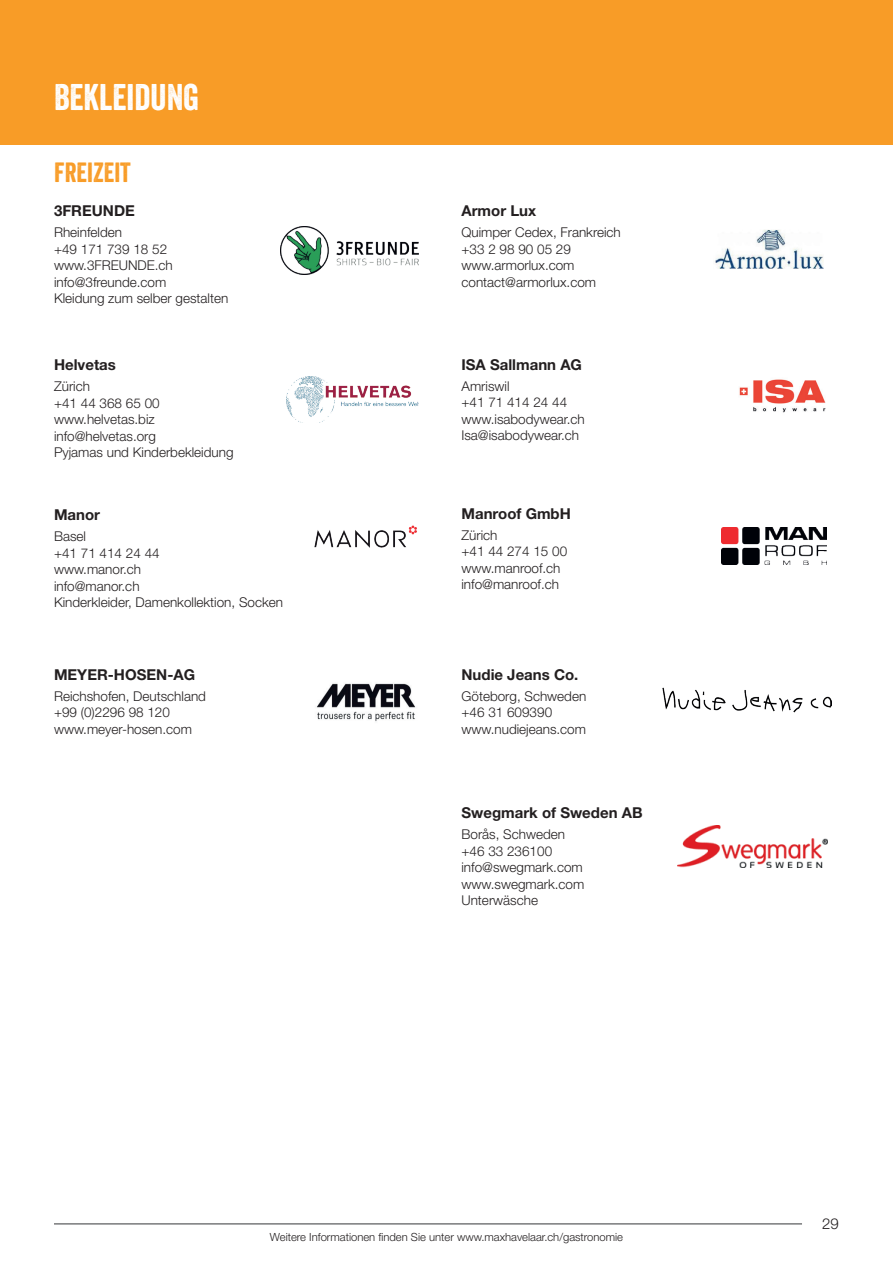
<style>
.page{position:relative;width:893px;height:1263px;background:#fff}
.page>*{position:absolute;margin:0;border:0;box-sizing:border-box;transform-origin:0 0}
.t1{font:36px "Veneer";color:#fff}
.t2{font:27px "Veneer";color:#f89c27}
.t3{font:700 15px "Helvetica Neue LT Std";color:#231f20}
.t4{font:300 15px "Helvetica Neue LT Std";color:#231f20}
.t5{font:300 13.5px/16.5px "Helvetica Neue LT Std";color:#231f20}
.t6{font:300 11.25px "Helvetica Neue LT Std";color:#231f20}
</style>
<div class="page">
<hr style="left:54px;top:1223px;width:748px;height:1px;background:#57585a">
<div style="left:0;top:0;width:893px;height:145px;background:#f89c27"></div>
<img style="left:314px;top:525px;width:103px;height:23px">
<img style="left:677px;top:826px;width:151px;height:42px">
<img style="left:316px;top:683px;width:100px;height:39px">
<img style="left:715px;top:230px;width:109px;height:39px">
<img style="left:281px;top:226px;width:138px;height:49px">
<img style="left:286px;top:376px;width:133px;height:47px">
<img style="left:739px;top:379px;width:87px;height:34px">
<img style="left:721px;top:528px;width:105px;height:36px">
<img style="left:662px;top:687px;width:170px;height:26px">
<h1 class="t1" style="left:54px;top:76px;width:147px">BEKLEIDUNG</h1>
<h2 class="t2" style="left:54px;top:155px;width:78px">FREIZEIT</h2>
<p class="t3" style="left:54px;top:202px;width:82px">3FREUNDE</p>
<p class="t5" style="left:54px;top:224px;width:176px">Rheinfelden<br>+49 171 739 18 52 www.3FREUNDE.ch info@3freunde.com<br>Kleidung zum selber gestalten</p>
<p class="t3" style="left:54px;top:356px;width:63px">Helvetas</p>
<p class="t5" style="left:54px;top:378px;width:181px">Zürich<br>+41 44 368 65 00 www.helvetas.biz info@helvetas.org<br>Pyjamas und Kinderbekleidung</p>
<p class="t3" style="left:54px;top:505px;width:48px">Manor</p>
<p class="t5" style="left:54px;top:528px;width:231px">Basel<br>+41 71 414 24 44<br>www.manor.ch<br>info@manor.ch<br>Kinderkleider, Damenkollektion, Socken</p>
<p class="t3" style="left:54px;top:665px;width:143px">MEYER-HOSEN-AG</p>
<p class="t5" style="left:54px;top:687px;width:154px">Reichshofen, Deutschland +99 (0)2296 98 120 www.meyer-hosen.com</p>
<p class="t3" style="left:461px;top:201px;width:76px">Armor Lux</p>
<p class="t5" style="left:461px;top:224px;width:161px">Quimper Cedex, Frankreich +33 2 98 90 05 29 www.armorlux.com contact@armorlux.com</p>
<p class="t3" style="left:461px;top:355px;width:122px">ISA Sallmann AG</p>
<p class="t5" style="left:461px;top:377px;width:125px">Amriswil<br>+41 71 414 24 44 www.isabodywear.ch<br>Isa@isabodywear.ch</p>
<p class="t3" style="left:461px;top:504px;width:111px">Manroof GmbH</p>
<p class="t5" style="left:461px;top:526px;width:107px">Zürich<br>+41 44 274 15 00 www.manroof.ch info@manroof.ch</p>
<p class="t3" style="left:461px;top:665px;width:118px">Nudie Jeans Co.</p>
<p class="t5" style="left:461px;top:687px;width:126px">Göteborg, Schweden +46 31 609390 www.nudiejeans.com</p>
<p class="t3" style="left:461px;top:804px;width:183px">Swegmark of Sweden AB</p>
<p class="t5" style="left:461px;top:826px;width:124px">Borås, Schweden +46 33 236100 info@swegmark.com www.swegmark.com<br>Unterwäsche</p>
<p class="t6" style="left:270px;top:1230px;width:355px">Weitere Informationen finden Sie unter www.maxhavelaar.ch/gastronomie</p>
<p class="t4" style="left:822px;top:1215px;width:18px">29</p>
</div>
